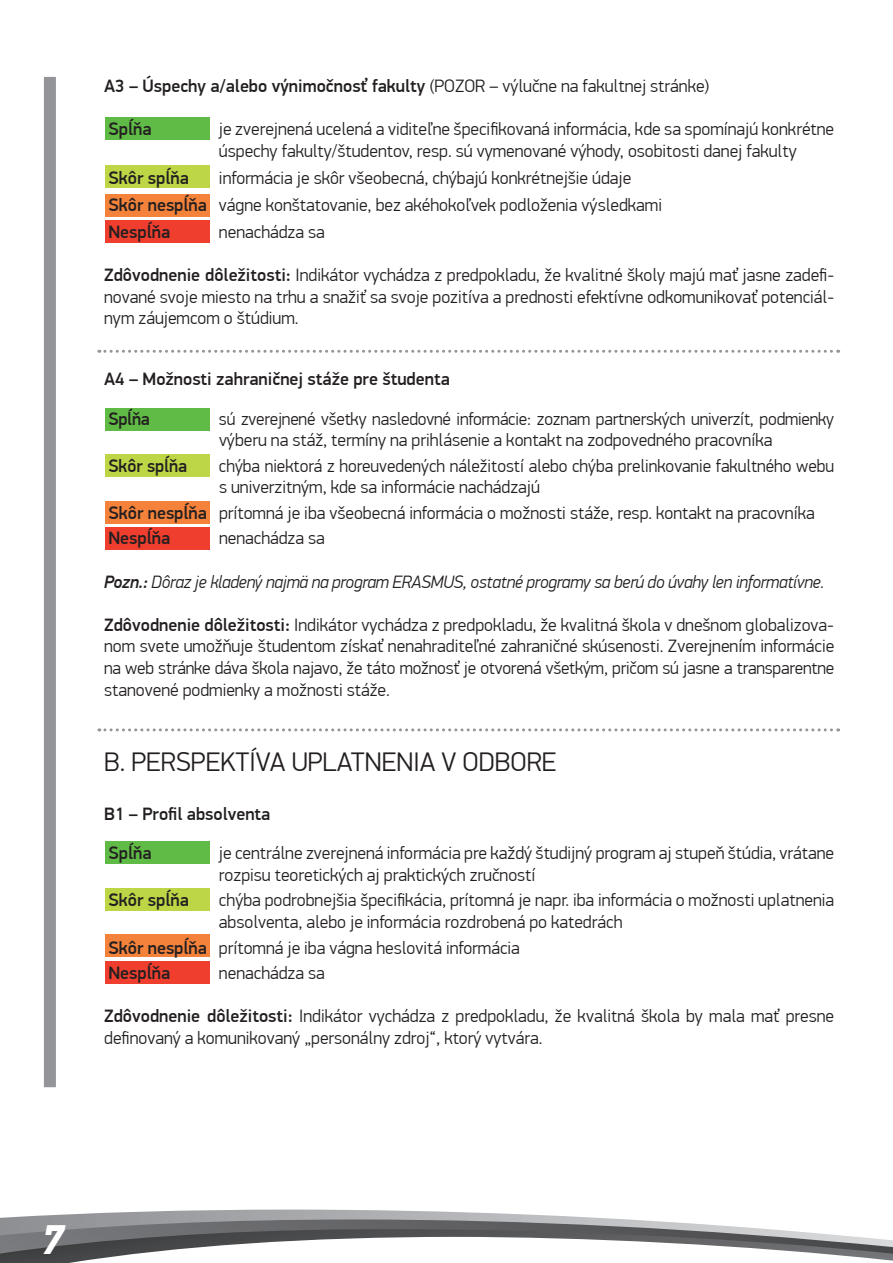
<style>
.page{position:relative;width:893px;height:1263px;background:#fff}
.page>*{position:absolute;margin:0;border:0;box-sizing:border-box;transform-origin:0 0}
.t1{font:italic 900 42px "PF Din Display Pro";color:#fff}
.t2{font:300 27px "PF Din Display Pro";color:#231f20}
.t3{font:300 18px/21.6px "PF Din Display Pro";color:#231f20}
.t4{font:500 18px/39.6px "PF Din Display Pro";color:#231f20}
.t5{font:italic 300 18px "PF Din Display Pro";letter-spacing:-.01em;color:#231f20}
.s1{font-weight:300}
.s2{font-weight:500}
</style>
<div class="page">
<div style="left:105px;top:117px;width:104px;height:23px;background:#60bb46"></div>
<div style="left:105px;top:408px;width:104px;height:23px;background:#60bb46"></div>
<div style="left:105px;top:841px;width:104px;height:23px;background:#60bb46"></div>
<div style="left:105px;top:166px;width:104px;height:22px;background:#bcd646"></div>
<div style="left:105px;top:454px;width:104px;height:23px;background:#bcd646"></div>
<div style="left:105px;top:888px;width:104px;height:23px;background:#bcd646"></div>
<div style="left:105px;top:194px;width:104px;height:22px;background:#f4823b"></div>
<div style="left:105px;top:502px;width:104px;height:22px;background:#f4823b"></div>
<div style="left:105px;top:934px;width:104px;height:23px;background:#f4823b"></div>
<div style="left:105px;top:220px;width:104px;height:23px;background:#ef3e2e"></div>
<div style="left:105px;top:527px;width:104px;height:23px;background:#ef3e2e"></div>
<div style="left:105px;top:961px;width:104px;height:22px;background:#ef3e2e"></div>
<svg style="left:0;top:1209px;width:893px;height:54px"></svg>
<div style="left:44px;top:77px;width:12px;height:1010px;background:#939598"></div>
<svg style="left:99px;top:350px;width:740px;height:3px"></svg>
<svg style="left:99px;top:728px;width:740px;height:3px"></svg>
<p class="t4" style="left:104px;top:67px;width:607px">A3 – Úspechy a/alebo výnimočnosť fakulty <span class="s1">(POZOR – výlučne na fakultnej stránke)</span></p>
<p class="t4" style="left:108px;top:110px;width:45px">Spĺňa</p>
<p class="t3" style="left:219px;top:119px;width:617px">je zverejnená ucelená a viditeľne špecifikovaná informácia, kde sa spomínajú konkrétne úspechy fakulty/študentov, resp. sú vymenované výhody, osobitosti danej fakulty</p>
<p class="t4" style="left:108px;top:158px;width:82px">Skôr spĺňa</p>
<p class="t3" style="left:108px;top:165px;width:555px;line-height:27px;text-indent:111px">informácia je skôr všeobecná, chýbajú konkrétnejšie údaje<br><span class="s2">Skôr nespĺňa</span> vágne konštatovanie, bez akéhokoľvek podloženia výsledkami<br><span class="s2">Nespĺňa</span></p>
<p class="t3" style="left:219px;top:221px;width:107px">nenachádza sa</p>
<p class="t3" style="left:104px;top:264px;width:731px;text-align:justify"><span class="s2">Zdôvodnenie dôležitosti:</span> Indikátor vychádza z predpokladu, že kvalitné školy majú mať jasne zadefi&shy;nované svoje miesto na trhu a snažiť sa svoje pozitíva a prednosti efektívne odkomunikovať potenciál&shy;nym záujemcom o štúdium.</p>
<p class="t4" style="left:104px;top:359px;width:347px">A4 – Možnosti zahraničnej stáže pre študenta<br>Spĺňa</p>
<p class="t3" style="left:219px;top:408px;width:617px">sú zverejnené všetky nasledovné informácie: zoznam partnerských univerzít, podmienky výberu na stáž, termíny na prihlásenie a kontakt na zodpovedného pracovníka</p>
<p class="t4" style="left:108px;top:446px;width:80px">Skôr spĺňa</p>
<p class="t3" style="left:219px;top:455px;width:617px">chýba niektorá z horeuvedených náležitostí alebo chýba prelinkovanie fakultného webu s univerzitným, kde sa informácie nachádzajú</p>
<p class="t3" style="left:108px;top:500px;width:708px;line-height:25.5px"><span class="s2">Skôr nespĺňa</span> prítomná je iba všeobecná informácia o možnosti stáže, resp. kontakt na pracovníka<br><span class="s2">Nespĺňa</span></p>
<p class="t3" style="left:219px;top:528px;width:107px">nenachádza sa</p>
<p class="t5" style="left:104px;top:571px;width:722px"><span class="s2">Pozn.:</span> Dôraz je kladený najmä na program ERASMUS, ostatné programy sa berú do úvahy len informatívne.</p>
<p class="t3" style="left:104px;top:614px;width:732px;text-align:justify"><span class="s2">Zdôvodnenie dôležitosti:</span> Indikátor vychádza z predpokladu, že kvalitná škola v dnešnom globalizova&shy;nom svete umožňuje študentom získať nenahraditeľné zahraničné skúsenosti. Zverejnením informácie na web stránke dáva škola najavo, že táto možnosť je otvorená všetkým, pričom sú jasne a transparentne stanovené podmienky a možnosti stáže.</p>
<h2 class="t2" style="left:104px;top:746px;width:454px">B. PERSPEKTÍVA UPLATNENIA V ODBORE</h2>
<p class="t4" style="left:104px;top:794px;width:168px">B1 – Profil absolventa<br>Spĺňa</p>
<p class="t3" style="left:219px;top:843px;width:617px">je centrálne zverejnená informácia pre každý študijný program aj stupeň štúdia, vrátane rozpisu teoretických aj praktických zručností</p>
<p class="t4" style="left:108px;top:881px;width:82px">Skôr spĺňa</p>
<p class="t3" style="left:219px;top:890px;width:617px">chýba podrobnejšia špecifikácia, prítomná je napr. iba informácia o možnosti uplatnenia absolventa, alebo je informácia rozdrobená po katedrách</p>
<p class="t3" style="left:108px;top:935px;width:413px;line-height:25.5px"><span class="s2">Skôr nespĺňa</span> prítomná je iba vágna heslovitá informácia<br><span class="s2">Nespĺňa</span></p>
<p class="t3" style="left:219px;top:962px;width:107px">nenachádza sa</p>
<p class="t3" style="left:104px;top:1006px;width:731px"><span class="s2">Zdôvodnenie dôležitosti:</span> Indikátor vychádza z predpokladu, že kvalitná škola by mala mať presne definovaný a komunikovaný „personálny zdroj“, ktorý vytvára.</p>
<h1 class="t1" style="left:41px;top:1214px;width:25px">7</h1>
</div>
